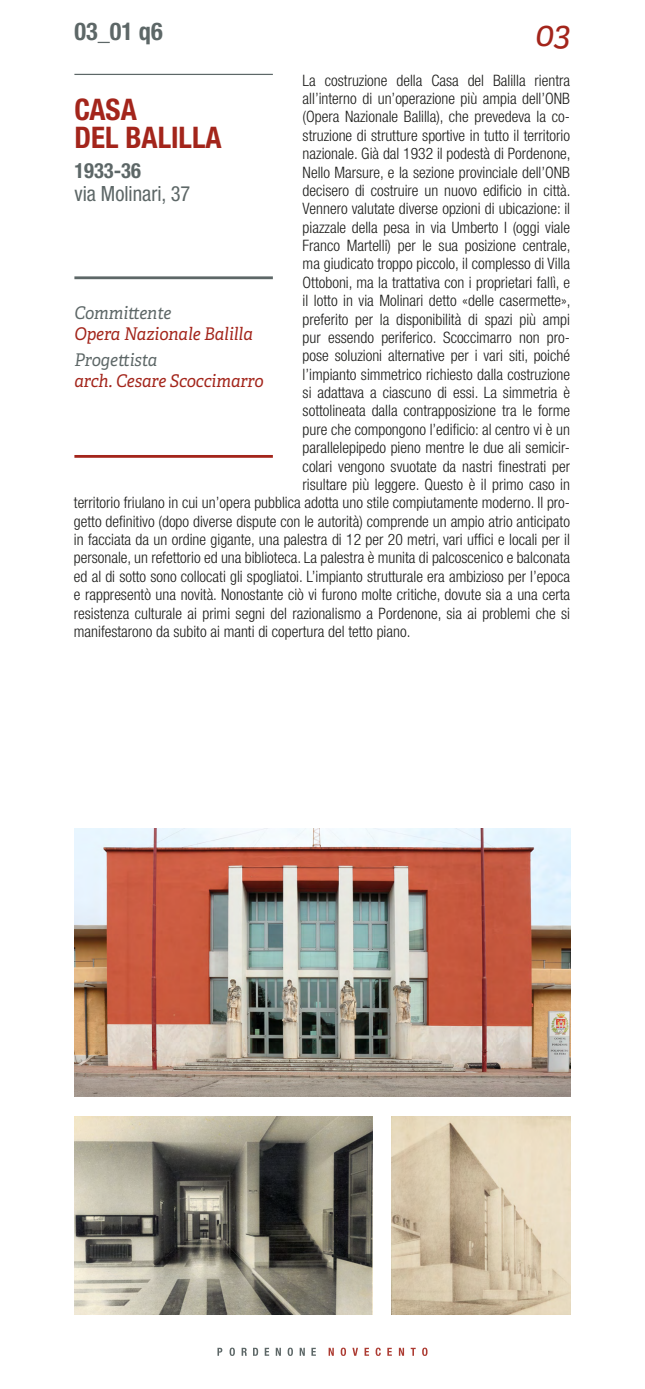
<style>
.page{position:relative;width:645px;height:1389px;background:#fff}
.page>*{position:absolute;margin:0;border:0;box-sizing:border-box;transform-origin:0 0}
.t1{font:italic 35px "Adelle";color:#a3251b;scale:.96 1}
.t2{font:700 condensed 29.75px "Helvetica Neue LT Std";color:#a3251b}
.t3{font:700 condensed 24.5px "Helvetica Neue LT Std";color:#5d6767}
.t4{font:condensed 21px "Helvetica Neue LT Std";color:#5d6767}
.t5{font:700 condensed 21px "Helvetica Neue LT Std";color:#5d6767}
.t6{font:italic 17.5px "Adelle";color:#a3251b;scale:.93 1}
.t7{font:italic 17.5px "Adelle";color:#5d6767;scale:.93 1}
.schede{font:300 condensed 15.75px "Helvetica Neue LT Std";color:#1d1d1b}
.s1{font-weight:400}
</style>
<div class="page">
<svg style="left:329px;top:1348px;width:98px;height:8px"></svg>
<svg style="left:217px;top:1348px;width:99px;height:8px"></svg>
<hr style="left:74px;top:276px;width:199px;height:3px;background:#5d6767">
<hr style="left:74px;top:74px;width:199px;height:1px;background:#5d6767">
<hr style="left:74px;top:455px;width:199px;height:3px;background:#a3251b">
<img style="left:74px;top:828px;width:496px;height:268px">
<img style="left:74px;top:1116px;width:298px;height:199px">
<img style="left:392px;top:1116px;width:178px;height:199px">
<p class="t3" style="left:74px;top:16px;width:90px">03<span class="s1">_</span>01 q6</p>
<p class="t1" style="left:536px;top:12px;width:38px">03</p>
<p class="schede" style="left:303px;top:71px;width:269px">La costruzione della Casa del Balilla rientra</p>
<p class="schede" style="left:303px;top:89px;width:269px">all’interno di un’operazione più ampia dell’ONB</p>
<p class="schede" style="left:303px;top:108px;width:269px">(Opera Nazionale Balilla), che prevedeva la co-</p>
<p class="schede" style="left:303px;top:126px;width:269px">struzione di strutture sportive in tutto il territorio</p>
<p class="schede" style="left:303px;top:145px;width:269px">nazionale. Già dal 1932 il podestà di Pordenone,</p>
<p class="schede" style="left:303px;top:163px;width:269px">Nello Marsure, e la sezione provinciale dell’ONB</p>
<p class="schede" style="left:303px;top:181px;width:269px">decisero di costruire un nuovo edificio in città.</p>
<p class="schede" style="left:303px;top:200px;width:269px">Vennero valutate diverse opzioni di ubicazione: il</p>
<p class="schede" style="left:303px;top:218px;width:269px">piazzale della pesa in via Umberto I (oggi viale</p>
<p class="schede" style="left:303px;top:236px;width:269px">Franco Martelli) per le sua posizione centrale,</p>
<p class="schede" style="left:303px;top:255px;width:269px">ma giudicato troppo piccolo, il complesso di Villa</p>
<p class="schede" style="left:303px;top:273px;width:269px">Ottoboni, ma la trattativa con i proprietari fallì, e</p>
<p class="schede" style="left:303px;top:292px;width:269px">il lotto in via Molinari detto «delle casermette»,</p>
<p class="schede" style="left:303px;top:310px;width:269px">preferito per la disponibilità di spazi più ampi</p>
<p class="schede" style="left:303px;top:328px;width:269px">pur essendo periferico. Scoccimarro non pro-</p>
<p class="schede" style="left:303px;top:347px;width:269px">pose soluzioni alternative per i vari siti, poiché</p>
<p class="schede" style="left:303px;top:365px;width:269px">l’impianto simmetrico richiesto dalla costruzione</p>
<p class="schede" style="left:303px;top:383px;width:269px">si adattava a ciascuno di essi. La simmetria è</p>
<p class="schede" style="left:303px;top:402px;width:269px">sottolineata dalla contrapposizione tra le forme</p>
<p class="schede" style="left:303px;top:420px;width:269px">pure che compongono l’edificio: al centro vi è un</p>
<p class="schede" style="left:303px;top:439px;width:269px">parallelepipedo pieno mentre le due ali semicir-</p>
<p class="schede" style="left:303px;top:457px;width:269px">colari vengono svuotate da nastri finestrati per</p>
<p class="schede" style="left:303px;top:475px;width:269px">risultare più leggere. Questo è il primo caso in</p>
<p class="schede" style="left:74px;top:494px;width:498px">territorio friulano in cui un’opera pubblica adotta uno stile compiutamente moderno. Il pro-</p>
<p class="schede" style="left:74px;top:512px;width:497px">getto definitivo (dopo diverse dispute con le autorità) comprende un ampio atrio anticipato</p>
<p class="schede" style="left:74px;top:530px;width:497px">in facciata da un ordine gigante, una palestra di 12 per 20 metri, vari uffici e locali per il</p>
<p class="schede" style="left:74px;top:549px;width:498px">personale, un refettorio ed una biblioteca. La palestra è munita di palcoscenico e balconata</p>
<p class="schede" style="left:74px;top:567px;width:497px">ed al di sotto sono collocati gli spogliatoi. L’impianto strutturale era ambizioso per l’epoca</p>
<p class="schede" style="left:74px;top:586px;width:498px">e rappresentò una novità. Nonostante ciò vi furono molte critiche, dovute sia a una certa</p>
<p class="schede" style="left:74px;top:604px;width:498px">resistenza culturale ai primi segni del razionalismo a Pordenone, sia ai problemi che si</p>
<p class="schede" style="left:74px;top:622px;width:338px">manifestarono da subito ai manti di copertura del tetto piano.</p>
<p class="t2" style="left:74px;top:92px;width:64px">CASA</p>
<p class="t2" style="left:74px;top:120px;width:149px">DEL BALILLA</p>
<p class="t5" style="left:74px;top:158px;width:68px">1933-36</p>
<p class="t4" style="left:74px;top:181px;width:117px">via Molinari, 37</p>
<p class="t7" style="left:74px;top:302px;width:106px">Committente</p>
<p class="t6" style="left:74px;top:323px;width:193px">Opera Nazionale Balilla</p>
<p class="t7" style="left:74px;top:349px;width:91px">Progettista</p>
<p class="t6" style="left:74px;top:370px;width:205px">arch. Cesare Scoccimarro</p>
</div>
